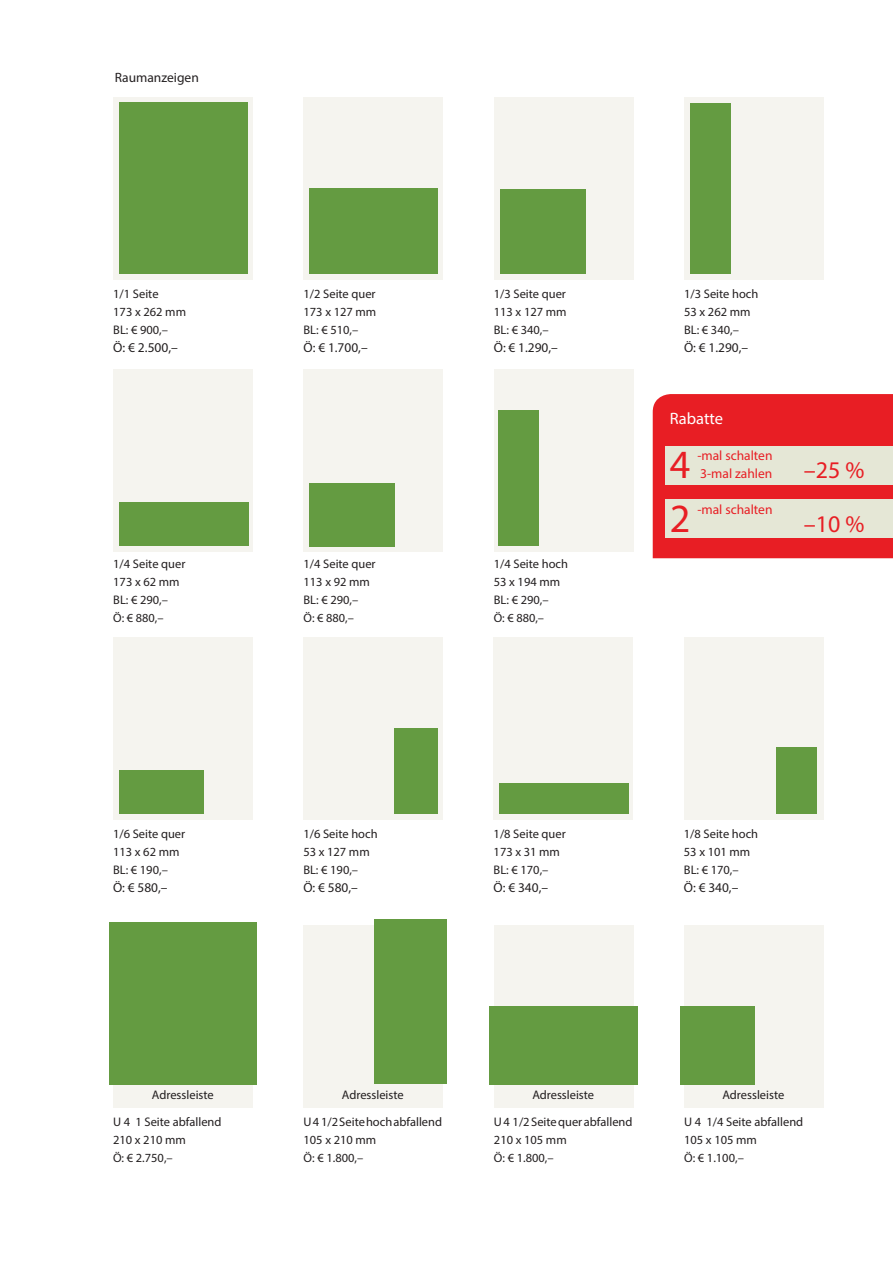
<style>
.page{position:relative;width:893px;height:1263px;background:#fff}
.page>*{position:absolute;margin:0;border:0;box-sizing:border-box;transform-origin:0 0}
.t1{font:40.2px "Myriad Pro";color:#e81e24}
.t2{font:24px "Myriad Pro";color:#e81e24}
.t3{font:16.5px "Myriad Pro";color:#fff}
.t4{font:13.5px/18px "Myriad Pro";color:#e81e24}
.t5{font:13.5px "Myriad Pro";color:#231f20}
.t6{font:13.35px "Myriad Pro";color:#231f20}
.t7{font:12.45px/18px "Myriad Pro";color:#231f20}
.t8{font:12.3px "Myriad Pro";color:#231f20}
</style>
<div class="page">
<div style="left:653px;top:394px;width:240px;height:164px;background:#e81e24"></div>
<div style="left:665px;top:499px;width:228px;height:38px;background:#e5e7d6"></div>
<div style="left:665px;top:446px;width:228px;height:38px;background:#e5e7d6"></div>
<div style="left:113px;top:97px;width:140px;height:183px;background:#f5f4ef"></div>
<div style="left:119px;top:102px;width:128px;height:172px;background:#649b41"></div>
<div style="left:304px;top:97px;width:139px;height:183px;background:#f5f4ef"></div>
<div style="left:309px;top:188px;width:129px;height:86px;background:#649b41"></div>
<div style="left:494px;top:97px;width:139px;height:183px;background:#f5f4ef"></div>
<div style="left:500px;top:189px;width:85px;height:85px;background:#649b41"></div>
<div style="left:684px;top:97px;width:140px;height:183px;background:#f5f4ef"></div>
<div style="left:690px;top:103px;width:41px;height:171px;background:#649b41"></div>
<div style="left:113px;top:369px;width:140px;height:183px;background:#f5f4ef"></div>
<div style="left:119px;top:502px;width:130px;height:44px;background:#649b41"></div>
<div style="left:304px;top:369px;width:139px;height:183px;background:#f5f4ef"></div>
<div style="left:309px;top:483px;width:85px;height:64px;background:#649b41"></div>
<div style="left:494px;top:369px;width:139px;height:183px;background:#f5f4ef"></div>
<div style="left:498px;top:410px;width:41px;height:136px;background:#649b41"></div>
<div style="left:113px;top:637px;width:140px;height:183px;background:#f5f4ef"></div>
<div style="left:119px;top:770px;width:85px;height:43px;background:#649b41"></div>
<div style="left:303px;top:637px;width:140px;height:183px;background:#f5f4ef"></div>
<div style="left:394px;top:728px;width:43px;height:85px;background:#649b41"></div>
<div style="left:494px;top:637px;width:139px;height:183px;background:#f5f4ef"></div>
<div style="left:499px;top:783px;width:130px;height:30px;background:#649b41"></div>
<div style="left:684px;top:637px;width:140px;height:183px;background:#f5f4ef"></div>
<div style="left:776px;top:747px;width:41px;height:66px;background:#649b41"></div>
<div style="left:113px;top:925px;width:140px;height:183px;background:#f5f4ef"></div>
<div style="left:304px;top:925px;width:139px;height:183px;background:#f5f4ef"></div>
<div style="left:109px;top:922px;width:148px;height:162px;background:#649b41"></div>
<div style="left:374px;top:920px;width:73px;height:164px;background:#649b41"></div>
<div style="left:684px;top:925px;width:140px;height:183px;background:#f5f4ef"></div>
<div style="left:494px;top:925px;width:140px;height:183px;background:#f5f4ef"></div>
<div style="left:681px;top:1006px;width:74px;height:78px;background:#649b41"></div>
<div style="left:489px;top:1006px;width:148px;height:78px;background:#649b41"></div>
<p class="t5" style="left:115px;top:69px;width:86px">Raumanzeigen</p>
<p class="t7" style="left:113px;top:284px;width:74px">1/1 Seite<br>173 x 262 mm<br>BL: € 900,–</p>
<p class="t5" style="left:113px;top:339px;width:66px">Ö: € 2.500,–</p>
<p class="t7" style="left:113px;top:554px;width:74px">1/4 Seite quer<br>173 x 62 mm<br>BL: € 290,–</p>
<p class="t8" style="left:113px;top:610px;width:52px">Ö: € 880,–</p>
<p class="t7" style="left:304px;top:284px;width:74px;text-align:justify">1/2 Seite quer 173 x 127 mm BL: € 510,–</p>
<p class="t6" style="left:304px;top:339px;width:66px">Ö: € 1.700,–</p>
<p class="t7" style="left:304px;top:554px;width:74px">1/4 Seite quer<br>113 x 92 mm<br>BL: € 290,–</p>
<p class="t8" style="left:304px;top:610px;width:52px">Ö: € 880,–</p>
<p class="t7" style="left:494px;top:284px;width:74px;text-align:justify">1/3 Seite quer 113 x 127 mm BL: € 340,–</p>
<p class="t6" style="left:494px;top:339px;width:66px">Ö: € 1.290,–</p>
<p class="t7" style="left:494px;top:554px;width:76px">1/4 Seite hoch<br>53 x 194 mm<br>BL: € 290,–</p>
<p class="t8" style="left:494px;top:610px;width:52px">Ö: € 880,–</p>
<p class="t7" style="left:684px;top:284px;width:76px">1/3 Seite hoch<br>53 x 262 mm<br>BL: € 340,–</p>
<p class="t6" style="left:684px;top:339px;width:66px">Ö: € 1.290,–</p>
<h3 class="t3" style="left:670px;top:408px;width:55px">Rabatte</h3>
<h1 class="t1" style="left:670px;top:440px;width:22px">4</h1>
<p class="t4" style="left:697px;top:446px;width:77px">-mal schalten<br>3-mal zahlen</p>
<h1 class="t1" style="left:670px;top:494px;width:22px">2</h1>
<p class="t4" style="left:697px;top:500px;width:77px">-mal schalten</p>
<h2 class="t2" style="left:804px;top:455px;width:62px">–25 %</h2>
<h2 class="t2" style="left:804px;top:509px;width:62px">–10 %</h2>
<p class="t7" style="left:113px;top:824px;width:74px">1/6 Seite quer<br>113 x 62 mm<br>BL: € 190,–</p>
<p class="t6" style="left:113px;top:879px;width:56px">Ö: € 580,–</p>
<p class="t7" style="left:303px;top:824px;width:76px">1/6 Seite hoch<br>53 x 127 mm<br>BL: € 190,–</p>
<p class="t6" style="left:303px;top:879px;width:56px">Ö: € 580,–</p>
<p class="t7" style="left:494px;top:824px;width:74px">1/8 Seite quer<br>173 x 31 mm<br>BL: € 170,–</p>
<p class="t6" style="left:494px;top:879px;width:56px">Ö: € 340,–</p>
<p class="t7" style="left:684px;top:824px;width:76px">1/8 Seite hoch<br>53 x 101 mm<br>BL: € 170,–</p>
<p class="t6" style="left:684px;top:879px;width:56px">Ö: € 340,–</p>
<p class="t7" style="left:152px;top:1085px;width:63px">Adressleiste</p>
<p class="t7" style="left:342px;top:1085px;width:63px">Adressleiste</p>
<p class="t7" style="left:113px;top:1112px;width:110px">U 4 1 Seite abfallend<br>210 x 210 mm<br>Ö: € 2.750,–</p>
<p class="t7" style="left:304px;top:1112px;width:140px">U 4 1/2 Seite hoch abfallend<br>105 x 210 mm<br>Ö: € 1.800,–</p>
<p class="t7" style="left:532px;top:1085px;width:63px">Adressleiste</p>
<p class="t7" style="left:722px;top:1085px;width:63px">Adressleiste</p>
<p class="t7" style="left:494px;top:1112px;width:140px">U 4 1/2 Seite quer abfallend<br>210 x 105 mm<br>Ö: € 1.800,–</p>
<p class="t7" style="left:684px;top:1112px;width:121px">U 4 1/4 Seite abfallend<br>105 x 105 mm<br>Ö: € 1.100,–</p>
</div>
